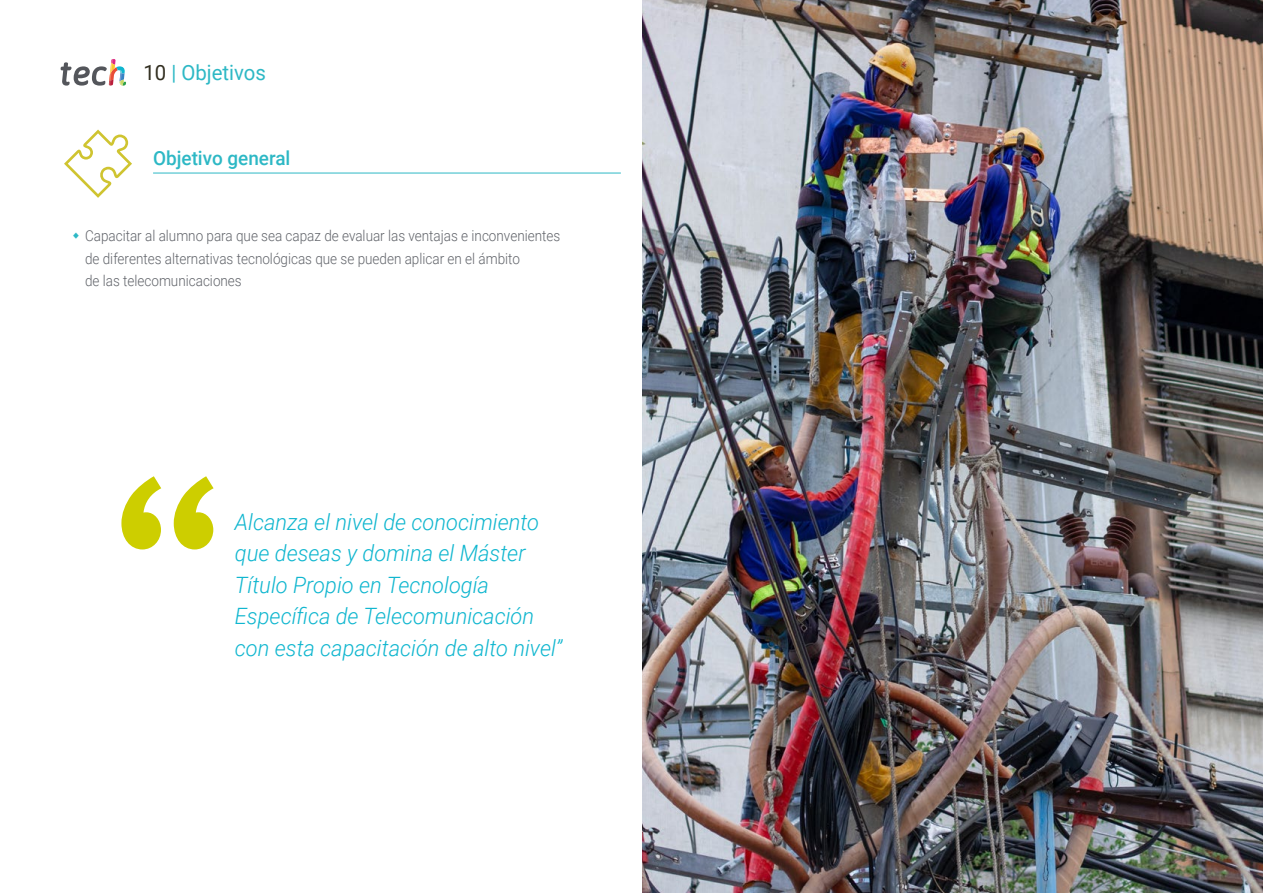
<style>
.page{position:relative;width:1263px;height:893px;background:#fff}
.page>*{position:absolute;margin:0;border:0;box-sizing:border-box;transform-origin:0 0}
.t1{font:italic 300 22.5px/31.5px "Roboto";color:#0fb6cf}
.t2{font:21px "Roboto";color:#2db8c5}
.t3{font:500 19.5px "Roboto";color:#2db8c5}
.t4{font:300 15px/22.5px "Roboto";color:#61646a;scale:.9 1}
.s1{color:#312e20}
</style>
<div class="page">
<hr style="left:153px;top:173px;width:468px;height:1px;background:#2db8c5">
<svg style="left:64px;top:130px;width:68px;height:68px"></svg>
<img style="left:642px;top:0;width:621px;height:893px">
<svg style="left:61px;top:59px;width:65px;height:27px"></svg>
<svg style="left:121px;top:476px;width:93px;height:73px"></svg>
<h2 class="t2" style="left:144px;top:57px;width:124px"><span class="s1">10</span> | Objetivos</h2>
<h3 class="t3" style="left:153px;top:144px;width:139px">Objetivo general</h3>
<p class="t4" style="left:85px;top:224px;width:530px">Capacitar al alumno para que sea capaz de evaluar las ventajas e inconvenientes de diferentes alternativas tecnológicas que se pueden aplicar en el ámbito<br>de las telecomunicaciones</p>
<h1 class="t1" style="left:235px;top:505px;width:329px">Alcanza el nivel de conocimiento que deseas y domina el Máster<br>Título Propio en Tecnología<br>Específica de Telecomunicación con esta capacitación de alto nivel”</h1>
</div>
